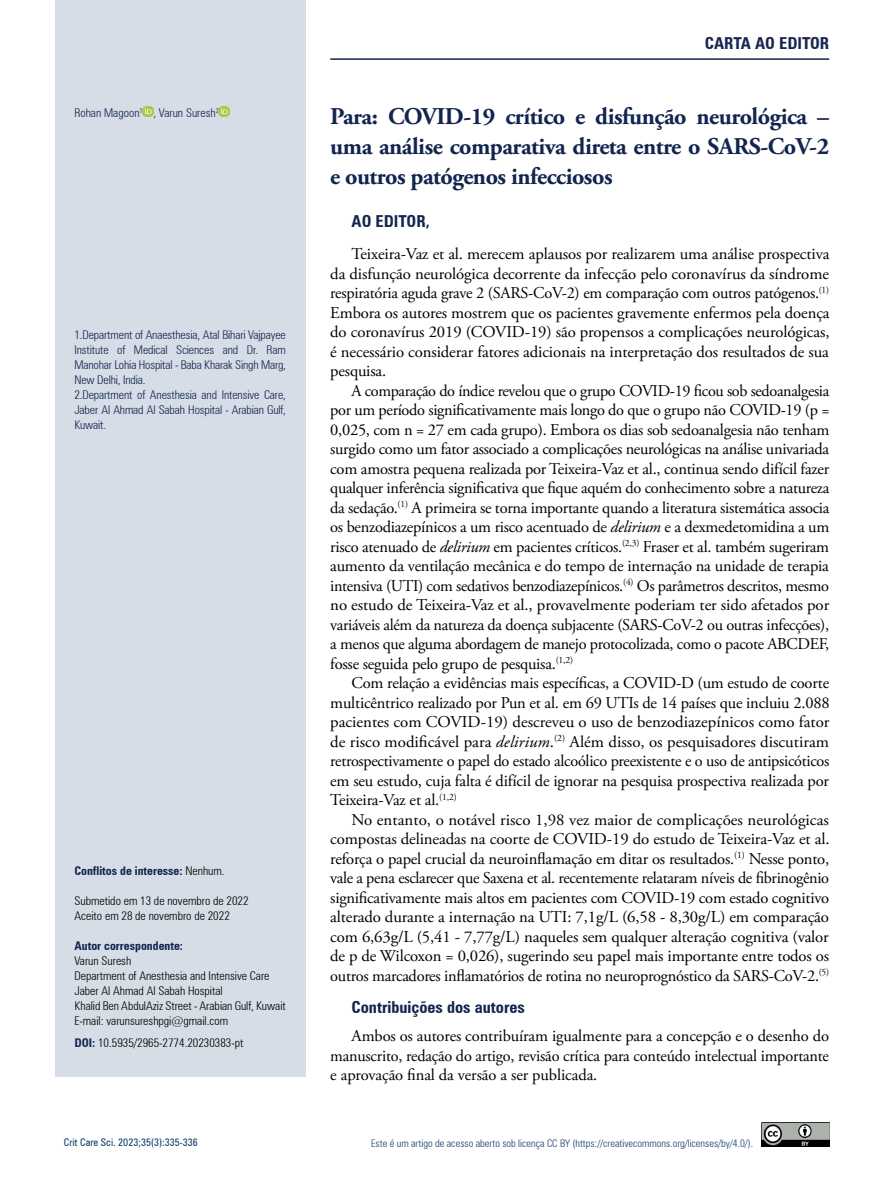
<style>
.page{position:relative;width:893px;height:1191px;background:#fff}
.page>*{position:absolute;margin:0;border:0;box-sizing:border-box;transform-origin:0 0}
.t1{font:700 24px/30px "Adobe Garamond Pro";letter-spacing:-.02em;color:#12254f;text-align:justify}
.t2{font:16.5px/19.5px "Adobe Garamond Pro";letter-spacing:-.01em;color:#000;text-align:justify}
.t3{font:700 condensed 16.5px "Zurich BT";color:#12254f}
.t4{font:700 condensed 16.5px "Zurich BT";color:#18254e}
.t5{font:300 condensed 12px/15px "Zurich BT";letter-spacing:-.01em;color:#12254f}
.t6{font:300 condensed 12px/15px "Zurich BT";color:#000}
.t7{font:700 condensed 12px "Zurich BT";color:#12254f}
.t8{font:300 condensed 10.5px "Zurich BT";color:#163f6d}
.t9{font:condensed 10.5px "Zurich BT";color:#163f6d}
.s1{font-weight:300;color:#000}
.s2{font-weight:700;color:#12254f}
.s3{font-style:italic}
</style>
<div class="page">
<div style="left:55px;top:0;width:250px;height:1076px;background:#d5dce6"></div>
<svg style="left:143px;top:106px;width:10px;height:11px"></svg>
<svg style="left:219px;top:106px;width:11px;height:11px"></svg>
<img style="left:761px;top:1122px;width:68px;height:24px">
<hr style="left:330px;top:58px;width:499px;height:2px;background:#12254f">
<p class="t5" style="left:74px;top:105px;width:146px">Rohan Magoon<sup>1</sup> , Varun Suresh<sup>2</sup></p>
<p class="t5" style="left:74px;top:327px;width:213px">1.Department of Anaesthesia, Atal Bihari Vajpayee Institute of Medical Sciences and Dr. Ram Manohar Lohia Hospital - Baba Kharak Singh Marg, New Delhi, India.<br>2.Department of Anesthesia and Intensive Care, Jaber Al Ahmad Al Sabah Hospital - Arabian Gulf, Kuwait.</p>
<p class="t7" style="left:74px;top:863px;width:152px">Conflitos de interesse: <span class="s1">Nenhum.</span></p>
<p class="t6" style="left:74px;top:893px;width:176px">Submetido em 13 de novembro de 2022<br>Aceito em 28 de novembro de 2022</p>
<p class="t7" style="left:74px;top:938px;width:110px">Autor correspondente:</p>
<p class="t6" style="left:74px;top:953px;width:213px">Varun Suresh<br>Department of Anesthesia and Intensive Care Jaber Al Ahmad Al Sabah Hospital<br>Khalid Ben AbdulAziz Street - Arabian Gulf, Kuwait E-mail: varunsureshpgi@gmail.com</p>
<p class="t6" style="left:74px;top:1035px;width:171px"><span class="s2">DOI:</span> 10.5935/2965-2774.20230383-pt</p>
<p class="t9" style="left:64px;top:1135px;width:136px">Crit Care Sci. 2023;35(3):335-336</p>
<p class="t4" style="left:705px;top:33px;width:126px">CARTA AO EDITOR</p>
<h1 class="t1" style="left:330px;top:102px;width:500px">Para: COVID-19 crítico e disfunção neurológica – uma análise comparativa direta entre o SARS-CoV-2 e outros patógenos infecciosos</h1>
<p class="t3" style="left:351px;top:211px;width:80px">AO EDITOR,</p>
<p class="t2" style="left:330px;top:245px;width:501px;text-indent:21px">Teixeira-Vaz et al. merecem aplausos por realizarem uma análise prospectiva da disfunção neurológica decorrente da infecção pelo coronavírus da síndrome respiratória aguda grave 2 (SARS-CoV-2) em comparação com outros patógenos.<sup>(1)<br></sup>Embora os autores mostrem que os pacientes gravemente enfermos pela doença do coronavírus 2019 (COVID-19) são propensos a complicações neurológicas, é necessário considerar fatores adicionais na interpretação dos resultados de sua pesquisa.</p>
<p class="t2" style="left:330px;top:381px;width:501px;text-indent:21px">A comparação do índice revelou que o grupo COVID-19 ficou sob sedoanalgesia por um período significativamente mais longo do que o grupo não COVID-19 (p = 0,025, com n = 27 em cada grupo). Embora os dias sob sedoanalgesia não tenham surgido como um fator associado a complicações neurológicas na análise univariada com amostra pequena realizada por Teixeira-Vaz et al., continua sendo difícil fazer qualquer inferência significativa que fique aquém do conhecimento sobre a natureza da sedação.<sup>(1)</sup> A primeira se torna importante quando a literatura sistemática associa os benzodiazepínicos a um risco acentuado de <span class="s3">delirium</span> e a dexmedetomidina a um risco atenuado de <span class="s3">delirium</span> em pacientes críticos.<sup>(2,3)</sup> Fraser et al. também sugeriram aumento da ventilação mecânica e do tempo de internação na unidade de terapia intensiva (UTI) com sedativos benzodiazepínicos.<sup>(4)</sup> Os parâmetros descritos, mesmo no estudo de Teixeira-Vaz et al., provavelmente poderiam ter sido afetados por variáveis além da natureza da doença subjacente (SARS-CoV-2 ou outras infecções), a menos que alguma abordagem de manejo protocolizada, como o pacote ABCDEF, fosse seguida pelo grupo de pesquisa.<sup>(1,2)</sup></p>
<p class="t2" style="left:330px;top:674px;width:501px;text-indent:21px">Com relação a evidências mais específicas, a COVID-D (um estudo de coorte multicêntrico realizado por Pun et al. em 69 UTIs de 14 países que incluiu 2.088 pacientes com COVID-19) descreveu o uso de benzodiazepínicos como fator de risco modificável para <span class="s3">delirium</span>.<sup>(2)</sup> Além disso, os pesquisadores discutiram retrospectivamente o papel do estado alcoólico preexistente e o uso de antipsicóticos em seu estudo, cuja falta é difícil de ignorar na pesquisa prospectiva realizada por Teixeira-Vaz et al.<sup>(1,2)</sup></p>
<p class="t2" style="left:330px;top:810px;width:501px;text-indent:21px">No entanto, o notável risco 1,98 vez maior de complicações neurológicas compostas delineadas na coorte de COVID-19 do estudo de Teixeira-Vaz et al. reforça o papel crucial da neuroinflamação em ditar os resultados.<sup>(1)</sup> Nesse ponto, vale a pena esclarecer que Saxena et al. recentemente relataram níveis de fibrinogênio significativamente mais altos em pacientes com COVID-19 com estado cognitivo alterado durante a internação na UTI: 7,1g/L (6,58 - 8,30g/L) em comparação com 6,63g/L (5,41 - 7,77g/L) naqueles sem qualquer alteração cognitiva (valor de p de Wilcoxon = 0,026), sugerindo seu papel mais importante entre todos os outros marcadores inflamatórios de rotina no neuroprognóstico da SARS-CoV-2.<sup>(5)</sup></p>
<p class="t3" style="left:351px;top:997px;width:175px">Contribuições dos autores</p>
<p class="t2" style="left:330px;top:1026px;width:500px;text-indent:21px">Ambos os autores contribuíram igualmente para a concepção e o desenho do manuscrito, redação do artigo, revisão crítica para conteúdo intelectual importante e aprovação final da versão a ser publicada.</p>
<p class="t8" style="left:371px;top:1137px;width:384px">Este é um artigo de acesso aberto sob licença CC BY (https://creativecommons.org/licenses/by/4.0/).</p>
</div>
